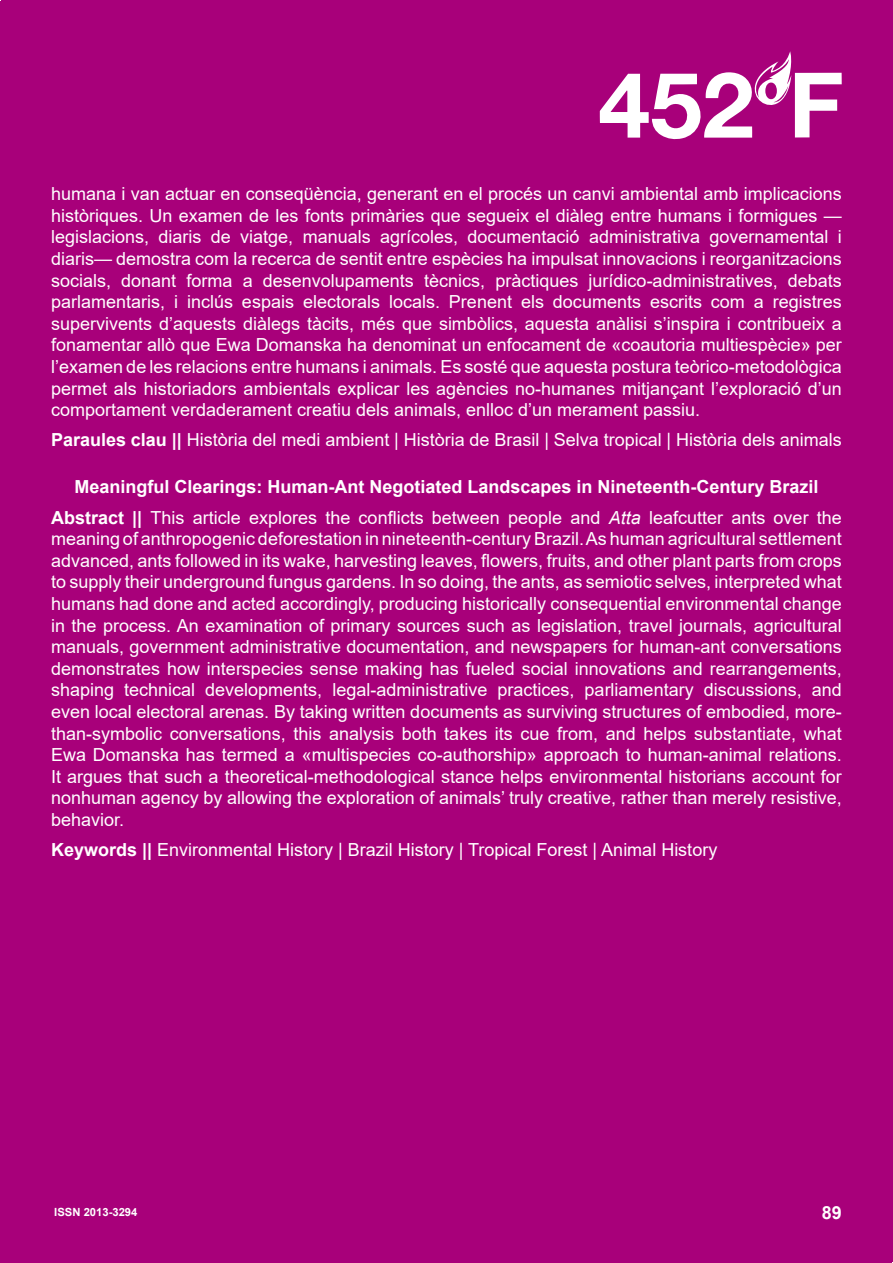
<style>
.page{position:relative;width:893px;height:1263px;background:#fff}
.page>*{position:absolute;margin:0;border:0;box-sizing:border-box;transform-origin:0 0}
.t1{font:18px/21.6px "Arial";color:#fff;text-align:justify}
.t2{font:700 18px/30.2px "Arial";color:#fff;text-align:center}
.t3{font:700 11.25px "Arial";color:#fff}
.s1{font-weight:700}
.s2{font-weight:400}
.s3{font-weight:400;font-style:italic}
</style>
<div class="page">
<div style="left:1px;top:1px;width:891px;height:1261px;background:#a8007a"></div>
<svg style="left:600px;top:51px;width:242px;height:88px"></svg>
<p class="t1" style="left:51px;top:183px;width:792px">humana i van actuar en conseqüència, generant en el procés un canvi ambiental amb implicacions històriques. Un examen de les fonts primàries que segueix el diàleg entre humans i formigues — legislacions, diaris de viatge, manuals agrícoles, documentació administrativa governamental i diaris— demostra com la recerca de sentit entre espècies ha impulsat innovacions i reorganitzacions socials, donant forma a desenvolupaments tècnics, pràctiques jurídico-administratives, debats parlamentaris, i inclús espais electorals locals. Prenent els documents escrits com a registres supervivents d’aquests diàlegs tàcits, més que simbòlics, aquesta anàlisi s’inspira i contribueix a fonamentar allò que Ewa Domanska ha denominat un enfocament de «coautoria multiespècie» per l’examen de les relacions entre humans i animals. Es sosté que aquesta postura teòrico-metodològica permet als historiadors ambientals explicar les agències no-humanes mitjançant l’exploració d’un comportament verdaderament creatiu dels animals, enlloc d’un merament passiu.</p>
<p class="t1" style="left:51px;top:429px;width:792px"><span class="s1">Paraules clau ||</span> Història del medi ambient | Història de Brasil | Selva tropical | Història dels animals</p>
<p class="t2" style="left:51px;top:472px;width:792px">Meaningful Clearings: Human-Ant Negotiated Landscapes in Nineteenth-Century Brazil<br>Abstract || <span class="s2">This article explores the conflicts between people and</span> <span class="s3">Atta</span> <span class="s2">leafcutter ants over the</span></p>
<p class="t1" style="left:51px;top:528px;width:792px">meaning of anthropogenic deforestation in nineteenth-century Brazil. As human agricultural settlement advanced, ants followed in its wake, harvesting leaves, flowers, fruits, and other plant parts from crops to supply their underground fungus gardens. In so doing, the ants, as semiotic selves, interpreted what humans had done and acted accordingly, producing historically consequential environmental change in the process. An examination of primary sources such as legislation, travel journals, agricultural manuals, government administrative documentation, and newspapers for human-ant conversations demonstrates how interspecies sense making has fueled social innovations and rearrangements, shaping technical developments, legal-administrative practices, parliamentary discussions, and even local electoral arenas. By taking written documents as surviving structures of embodied, more&shy;than-symbolic conversations, this analysis both takes its cue from, and helps substantiate, what Ewa Domanska has termed a «multispecies co-authorship» approach to human-animal relations.<br>It argues that such a theoretical-methodological stance helps environmental historians account for nonhuman agency by allowing the exploration of animals’ truly creative, rather than merely resistive, behavior.</p>
<p class="t1" style="left:51px;top:839px;width:668px"><span class="s1">Keywords ||</span> Environmental History | Brazil History | Tropical Forest | Animal History</p>
<p class="t3" style="left:54px;top:1204px;width:85px">ISSN 2013-3294</p>
<p class="t2" style="left:822px;top:1198px;width:22px">89</p>
</div>
